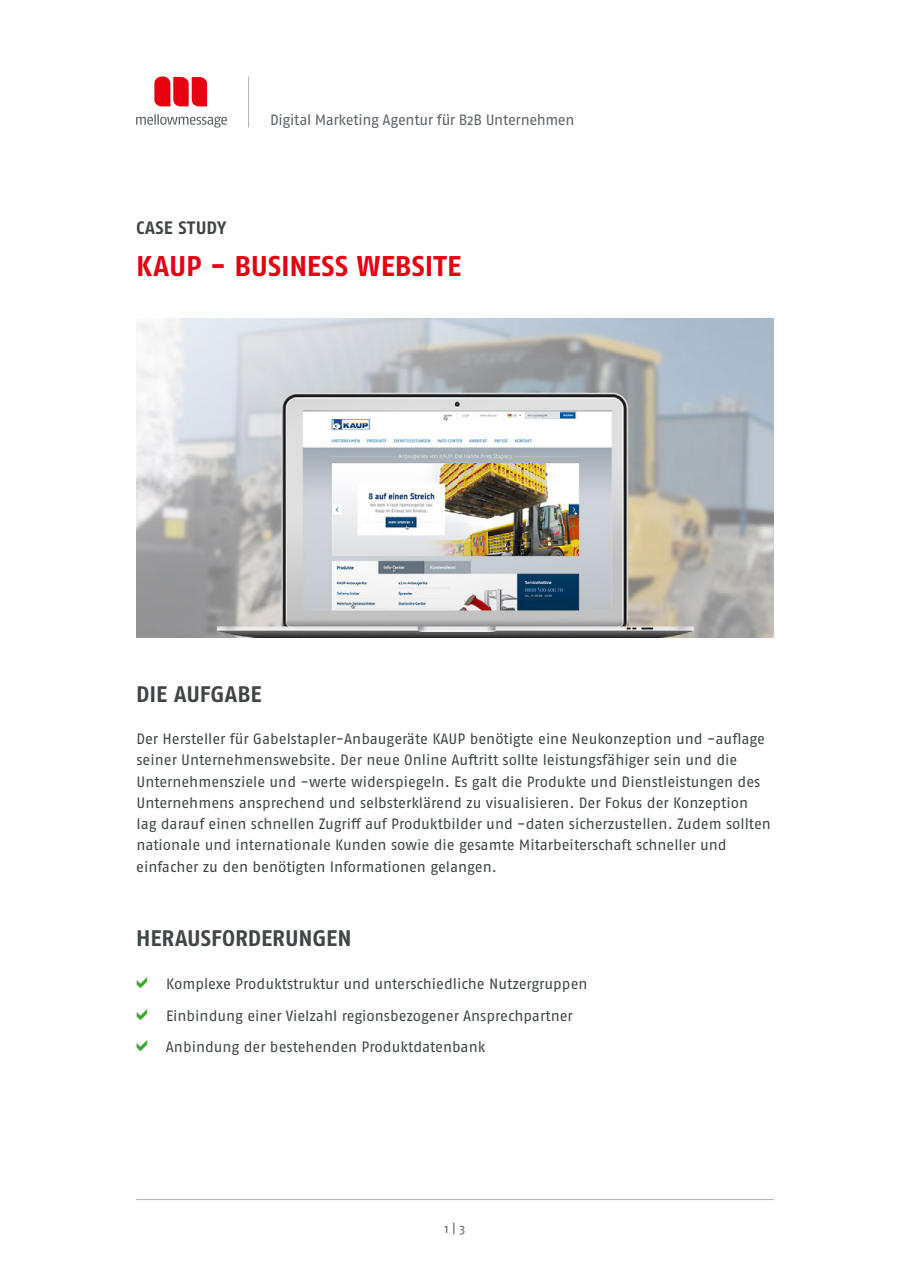
<style>
.page{position:relative;width:910px;height:1280px;background:#fff}
.page>*{position:absolute;margin:0;border:0;box-sizing:border-box;transform-origin:0 0}
.t1{font:700 28.5px "Fago Pro";color:#e60010}
.t2{font:700 22.5px "Fago Pro";letter-spacing:-.005em;color:#404648}
.t3{font:700 18px "Fago Pro";letter-spacing:.02em;color:#404648}
.t4{font:15px/21.3px "Fago Pro";letter-spacing:-.005em;color:#404648}
.t5{font:15px "Fago Pro";letter-spacing:-.03em;color:#5f646b}
.t6{font:12.75px "Fago Pro";color:#5f646b}
</style>
<div class="page">
<svg style="left:154px;top:77px;width:53px;height:29px;background:#e92936"></svg>
<svg style="left:136px;top:114px;width:91px;height:14px"></svg>
<hr style="left:248px;top:77px;width:1px;height:50px;background:#b2b2b2">
<hr style="left:136px;top:1199px;width:637px;height:1px;background:#b2b2b2">
<img style="left:136px;top:319px;width:638px;height:319px">
<p class="t3" style="left:136px;top:217px;width:92px">CASE STUDY</p>
<p class="t5" style="left:270px;top:110px;width:306px">Digital Marketing Agentur für B2B Unternehmen</p>
<h1 class="t1" style="left:136px;top:249px;width:327px">KAUP - BUSINESS WEBSITE</h1>
<h2 class="t2" style="left:136px;top:680px;width:127px">DIE AUFGABE</h2>
<p class="t4" style="left:136px;top:728px;width:636px">Der Hersteller für Gabelstapler-Anbaugeräte KAUP benötigte eine Neukonzeption und -auflage seiner Unternehmenswebsite. Der neue Online Auftritt sollte leistungsfähiger sein und die Unternehmensziele und -werte widerspiegeln. Es galt die Produkte und Dienstleistungen des Unternehmens ansprechend und selbsterklärend zu visualisieren. Der Fokus der Konzeption lag darauf einen schnellen Zugriff auf Produktbilder und -daten sicherzustellen. Zudem sollten nationale und internationale Kunden sowie die gesamte Mitarbeiterschaft schneller und einfacher zu den benötigten Informationen gelangen.</p>
<h2 class="t2" style="left:136px;top:925px;width:217px">HERAUSFORDERUNGEN</h2>
<p class="t4" style="left:166px;top:967px;width:423px;line-height:32px">Komplexe Produktstruktur und unterschiedliche Nutzergruppen<br>Einbindung einer Vielzahl regionsbezogener Ansprechpartner<br>Anbindung der bestehenden Produktdatenbank</p>
<p class="t6" style="left:444px;top:1221px;width:23px">1 | 3</p>
</div>
